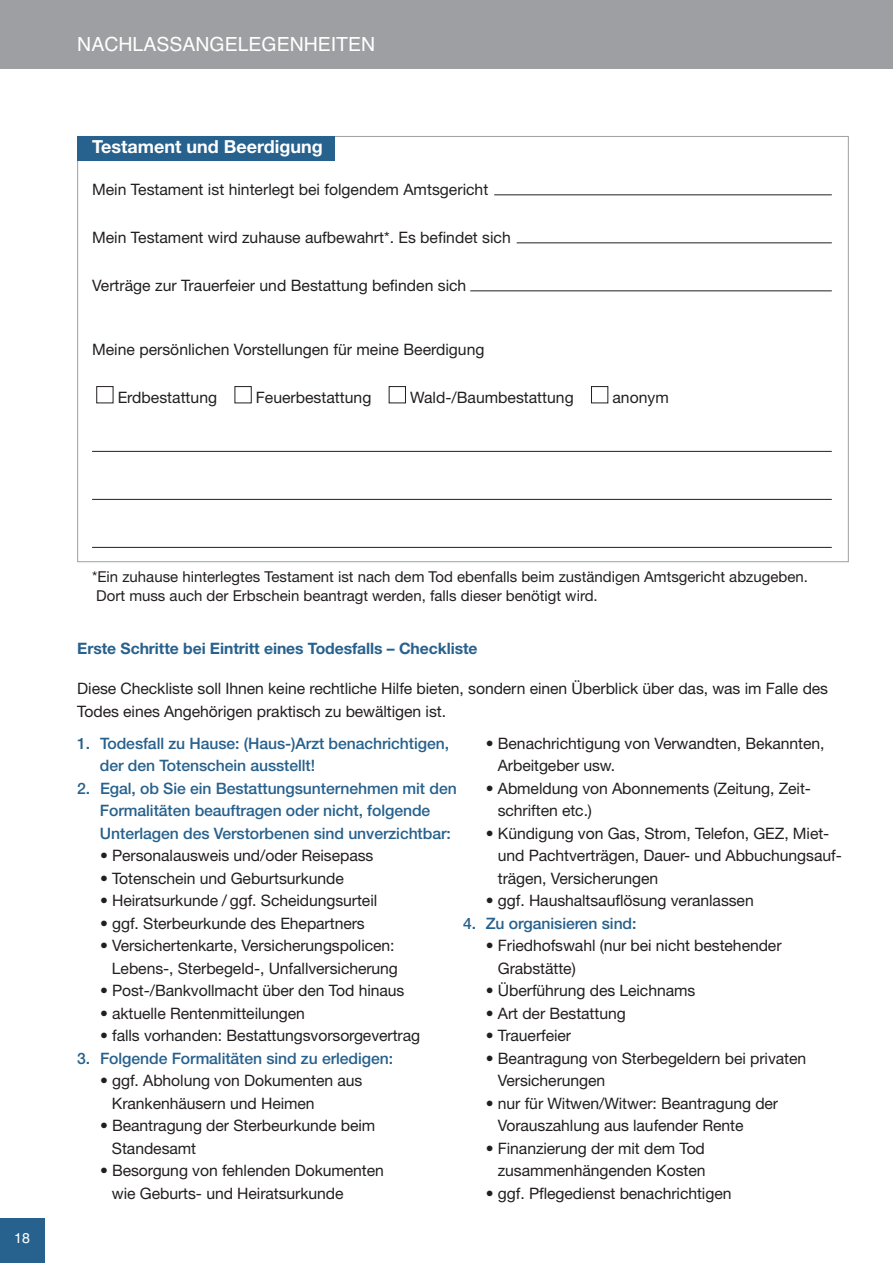
<style>
.page{position:relative;width:893px;height:1263px;background:#fff}
.page>*{position:absolute;margin:0;border:0;box-sizing:border-box;transform-origin:0 0}
.t1{font:19.5px "Helvetica";color:#fff}
.t2{font:700 18px "Helvetica Neue LT Std";color:#fff}
.t3{font:15.75px/22.5px "Helvetica Neue LT Std";letter-spacing:-.005em;color:#231f20}
.t4{font:500 15.75px/22.5px "Helvetica Neue LT Std";letter-spacing:-.005em;color:#27618d}
.t5{font:700 15.75px "Helvetica Neue LT Std";letter-spacing:-.005em;color:#27618d}
.t6{font:15px/19.5px "Helvetica Neue LT Std";color:#231f20}
.t7{font:14.25px "Helvetica";color:#fff}
</style>
<div class="page">
<div style="left:0;top:1218px;width:45px;height:45px;background:#27618d"></div>
<div style="left:0;top:0;width:893px;height:69px;background:#9d9fa2"></div>
<hr style="left:494px;top:195px;width:338px;height:1px;background:#231f20">
<hr style="left:517px;top:243px;width:315px;height:1px;background:#231f20">
<hr style="left:470px;top:291px;width:362px;height:1px;background:#231f20">
<hr style="left:92px;top:451px;width:740px;height:1px;background:#231f20">
<hr style="left:92px;top:499px;width:740px;height:1px;background:#231f20">
<hr style="left:92px;top:547px;width:740px;height:1px;background:#231f20">
<div style="left:96px;top:386px;width:17px;height:17px;border:1px solid #231f20"></div>
<div style="left:235px;top:386px;width:16px;height:17px;border:1px solid #231f20"></div>
<div style="left:389px;top:386px;width:17px;height:17px;border:1px solid #231f20"></div>
<div style="left:591px;top:386px;width:17px;height:17px;border:1px solid #231f20"></div>
<div style="left:77px;top:136px;width:257px;height:24px;background:#27618d"></div>
<p class="t1" style="left:77px;top:33px;width:299px">NACHLASSANGELEGENHEITEN</p>
<p class="t2" style="left:92px;top:141px;width:232px">Testament und Beerdigung</p>
<p class="t3" style="left:92px;top:179px;width:398px">Mein testament ist hinterlegt bei folgendem Amtsgericht</p>
<p class="t3" style="left:92px;top:227px;width:420px">Mein testament wird zuhause aufbewahrt*. Es befindet sich</p>
<p class="t3" style="left:92px;top:275px;width:376px">Verträge zur trauerfeier und Bestattung befinden sich</p>
<p class="t3" style="left:92px;top:340px;width:394px">Meine persönlichen Vorstellungen für meine Beerdigung</p>
<p class="t3" style="left:118px;top:388px;width:101px">Erdbestattung</p>
<p class="t3" style="left:256px;top:388px;width:117px">Feuerbestattung</p>
<p class="t3" style="left:410px;top:388px;width:165px">Wald-/Baumbestattung</p>
<p class="t3" style="left:612px;top:388px;width:58px">anonym</p>
<p class="t7" style="left:14px;top:1229px;width:17px">18</p>
<p class="t6" style="left:92px;top:568px;width:717px">*Ein zuhause hinterlegtes testament ist nach dem tod ebenfalls beim zuständigen Amtsgericht abzugeben.<br>Dort muss auch der Erbschein beantragt werden, falls dieser benötigt wird.</p>
<p class="t5" style="left:77px;top:642px;width:402px">Erste Schritte bei Eintritt eines Todesfalls – Checkliste</p>
<p class="t3" style="left:77px;top:679px;width:752px">Diese Checkliste soll Ihnen keine rechtliche Hilfe bieten, sondern einen Überblick über das, was im Falle des todes eines Angehörigen praktisch zu bewältigen ist.</p>
<p class="t4" style="left:100px;top:733px;width:351px;text-indent:-23px">1. Todesfall zu Hause: (Haus-)Arzt benachrichtigen, der den Totenschein ausstellt!</p>
<p class="t4" style="left:100px;top:778px;width:358px;text-indent:-23px">2. Egal, ob Sie ein Bestattungsunternehmen mit den<br>Formalitäten beauftragen oder nicht, folgende<br>Unterlagen des Verstorbenen sind unverzichtbar:</p>
<p class="t3" style="left:100px;top:846px;width:275px">• Personalausweis und/oder Reisepass</p>
<p class="t3" style="left:100px;top:868px;width:245px">• totenschein und Geburtsurkunde</p>
<p class="t3" style="left:100px;top:891px;width:279px">• Heiratsurkunde / ggf. Scheidungsurteil</p>
<p class="t3" style="left:100px;top:913px;width:266px">• ggf. Sterbeurkunde des Ehepartners</p>
<p class="t3" style="left:100px;top:936px;width:299px;text-align:right">• Versichertenkarte, Versicherungspolicen: lebens-, Sterbegeld-, Unfallversicherung</p>
<p class="t3" style="left:100px;top:981px;width:306px">• Post-/Bankvollmacht über den tod hinaus</p>
<p class="t3" style="left:100px;top:1003px;width:206px">• aktuelle Rentenmitteilungen</p>
<p class="t3" style="left:100px;top:1026px;width:322px">• falls vorhanden: Bestattungsvorsorgevertrag</p>
<p class="t4" style="left:77px;top:1048px;width:317px">3. Folgende Formalitäten sind zu erledigen:</p>
<p class="t3" style="left:112px;top:1071px;width:252px;text-indent:-12px">• ggf. Abholung von Dokumenten aus<br>Krankenhäusern und Heimen</p>
<p class="t3" style="left:112px;top:1116px;width:265px;text-indent:-12px">• Beantragung der Sterbeurkunde beim<br>Standesamt</p>
<p class="t3" style="left:112px;top:1161px;width:273px;text-indent:-12px">• Besorgung von fehlenden Dokumenten wie Geburts- und Heiratsurkunde</p>
<p class="t3" style="left:498px;top:733px;width:328px;text-indent:-12px">• Benachrichtigung von Verwandten, Bekannten,<br>Arbeitgeber usw.</p>
<p class="t3" style="left:498px;top:778px;width:315px;text-indent:-12px">• Abmeldung von Abonnements (Zeitung, Zeit&shy;schriften etc.)</p>
<p class="t3" style="left:498px;top:823px;width:346px;text-indent:-12px">• Kündigung von Gas, Strom, telefon, GEZ, Miet&shy;und Pachtverträgen, Dauer- und Abbuchungsauf&shy;trägen, Versicherungen</p>
<p class="t3" style="left:486px;top:891px;width:269px">• ggf. Haushaltsauflösung veranlassen</p>
<p class="t4" style="left:463px;top:913px;width:175px">4. Zu organisieren sind:</p>
<p class="t3" style="left:498px;top:936px;width:285px;text-indent:-12px">• Friedhofswahl (nur bei nicht bestehender<br>Grabstätte)</p>
<p class="t3" style="left:486px;top:981px;width:211px">• Überführung des leichnams</p>
<p class="t3" style="left:486px;top:1003px;width:141px">• Art der Bestattung</p>
<p class="t3" style="left:486px;top:1026px;width:87px">• trauerfeier</p>
<p class="t3" style="left:498px;top:1048px;width:310px;text-indent:-12px">• Beantragung von Sterbegeldern bei privaten<br>Versicherungen</p>
<p class="t3" style="left:498px;top:1093px;width:282px;text-indent:-12px">• nur für Witwen/Witwer: Beantragung der<br>Vorauszahlung aus laufender Rente</p>
<p class="t3" style="left:486px;top:1138px;width:221px;text-align:right">• Finanzierung der mit dem tod zusammenhängenden Kosten</p>
<p class="t3" style="left:486px;top:1183px;width:247px">• ggf. Pflegedienst benachrichtigen</p>
</div>
